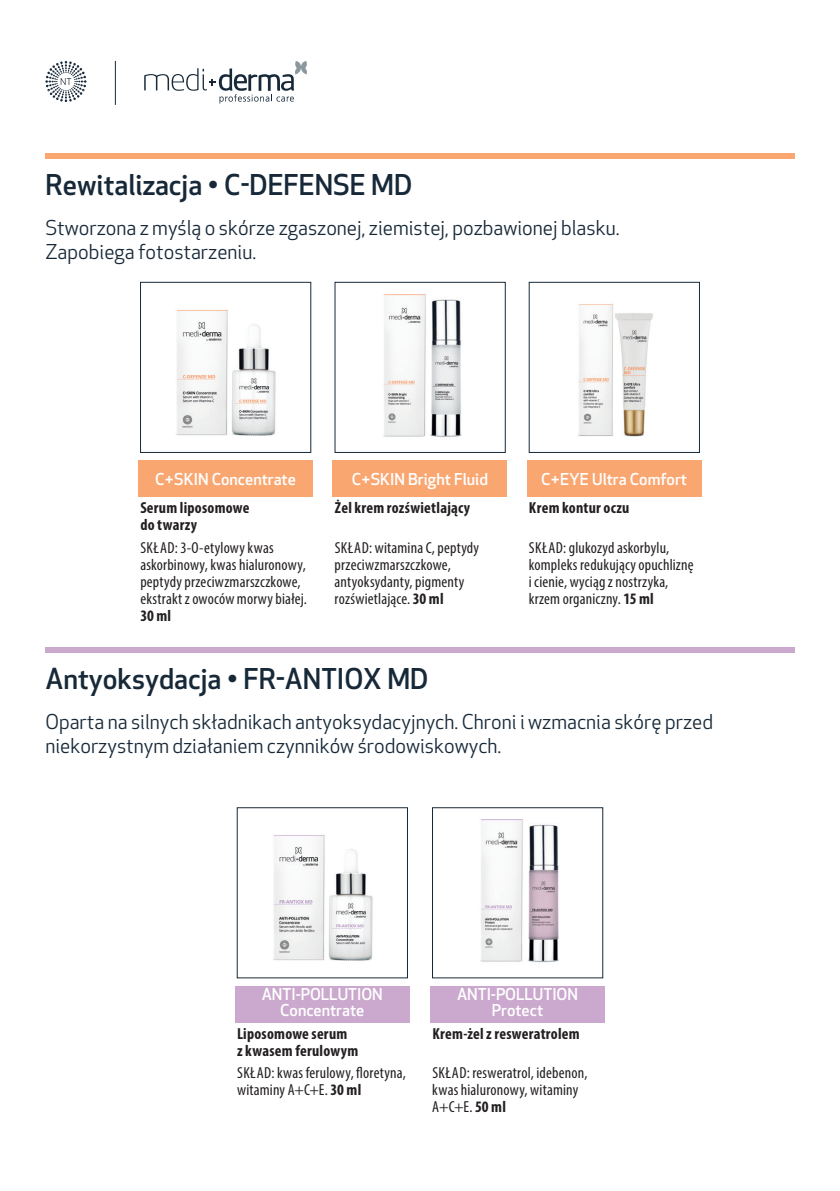
<style>
.page{position:relative;width:840px;height:1191px;background:#fff}
.page>*{position:absolute;margin:0;border:0;box-sizing:border-box;transform-origin:0 0}
.t1{font:500 28px "Apex New";color:#172938}
.t2{font:20px/24px "Apex New";color:#172938}
.t3{font:condensed 16px/17px "Myriad Pro";letter-spacing:.01em;color:#231f20}
.t4{font:700 condensed 16px "Myriad Pro";letter-spacing:.015em;color:#231f20}
.t5{font:500 16px "Apex New";color:#fff}
.s1{font-weight:700}
</style>
<div class="page">
<svg style="left:45px;top:61px;width:41px;height:41px"></svg>
<svg style="left:144px;top:61px;width:163px;height:42px"></svg>
<hr style="left:115px;top:61px;width:1px;height:44px;background:#172938">
<div style="left:45px;top:153px;width:749px;height:6px;background:#f9a670"></div>
<img style="left:176px;top:310px;width:100px;height:126px">
<div style="left:140px;top:282px;width:171px;height:171px;border:1px solid #172938"></div>
<div style="left:138px;top:460px;width:175px;height:21px;background:#f9a670"></div>
<div style="left:138px;top:476px;width:175px;height:21px;background:#f9a670"></div>
<img style="left:383px;top:294px;width:79px;height:143px">
<div style="left:334px;top:282px;width:171px;height:171px;border:1px solid #172938"></div>
<div style="left:332px;top:460px;width:175px;height:21px;background:#f9a670"></div>
<div style="left:332px;top:476px;width:175px;height:21px;background:#f9a670"></div>
<img style="left:578px;top:304px;width:75px;height:133px">
<div style="left:528px;top:282px;width:171px;height:171px;border:1px solid #172938"></div>
<div style="left:526px;top:460px;width:175px;height:21px;background:#f9a670"></div>
<div style="left:526px;top:476px;width:175px;height:21px;background:#f9a670"></div>
<div style="left:45px;top:647px;width:749px;height:6px;background:#cba8ce"></div>
<img style="left:273px;top:835px;width:100px;height:126px">
<div style="left:236px;top:807px;width:172px;height:171px;border:1px solid #172938"></div>
<div style="left:235px;top:986px;width:174px;height:20px;background:#cba8ce"></div>
<div style="left:235px;top:1002px;width:174px;height:20px;background:#cba8ce"></div>
<img style="left:480px;top:819px;width:79px;height:144px">
<div style="left:432px;top:807px;width:171px;height:171px;border:1px solid #172938"></div>
<div style="left:430px;top:986px;width:174px;height:20px;background:#cba8ce"></div>
<div style="left:430px;top:1002px;width:174px;height:20px;background:#cba8ce"></div>
<p class="t1" style="left:45px;top:166px;width:368px">Rewitalizacja • C-DEFENSE MD</p>
<p class="t2" style="left:45px;top:215px;width:575px">Stworzona z myślą o skórze zgaszonej, ziemistej, pozbawionej blasku.</p>
<p class="t2" style="left:45px;top:239px;width:212px">Zapobiega fotostarzeniu.</p>
<p class="t5" style="left:155px;top:468px;width:142px">C+SKIN Concentrate</p>
<p class="t4" style="left:140px;top:498px;width:110px">Serum liposomowe</p>
<p class="t4" style="left:140px;top:515px;width:58px">do twarzy</p>
<p class="t3" style="left:140px;top:539px;width:168px">SKŁAD: 3-O-etylowy kwas askorbinowy, kwas hialuronowy, peptydy przeciwzmarszczkowe, ekstrakt z owoców morwy białej.<br><span class="s1">30 ml</span></p>
<p class="t5" style="left:351px;top:468px;width:138px">C+SKIN Bright Fluid</p>
<p class="t4" style="left:334px;top:498px;width:137px">Żel krem rozświetlający</p>
<p class="t3" style="left:334px;top:539px;width:146px">SKŁAD: witamina C, peptydy przeciwzmarszczkowe, antyoksydanty, pigmenty rozświetlające. <span class="s1">30 ml</span></p>
<p class="t1" style="left:45px;top:660px;width:384px">Antyoksydacja • FR-ANTIOX MD</p>
<p class="t5" style="left:541px;top:468px;width:147px">C+EYE Ultra Comfort</p>
<p class="t4" style="left:528px;top:498px;width:102px">Krem kontur oczu</p>
<p class="t3" style="left:528px;top:539px;width:142px">SKŁAD: glukozyd askorbylu,</p>
<p class="t3" style="left:528px;top:556px;width:166px">kompleks redukujący opuchliznę</p>
<p class="t3" style="left:528px;top:573px;width:141px">i cienie, wyciąg z nostrzyka, krzem organiczny. <span class="s1">15 ml</span></p>
<p class="t2" style="left:45px;top:709px;width:668px">Oparta na silnych składnikach antyoksydacyjnych. Chroni i wzmacnia skórę przed niekorzystnym działaniem czynników środowiskowych.</p>
<p class="t5" style="left:261px;top:983px;width:122px">ANTI-POLLUTION</p>
<p class="t5" style="left:280px;top:999px;width:86px">Concentrate</p>
<p class="t4" style="left:237px;top:1023px;width:112px">Liposomowe serum</p>
<p class="t4" style="left:237px;top:1040px;width:123px">z kwasem ferulowym</p>
<p class="t3" style="left:237px;top:1064px;width:170px">SKŁAD: kwas ferulowy, floretyna, witaminy A+C+E. <span class="s1">30 ml</span></p>
<p class="t5" style="left:456px;top:983px;width:122px">ANTI-POLLUTION</p>
<p class="t5" style="left:491px;top:999px;width:53px">Protect</p>
<p class="t4" style="left:432px;top:1023px;width:149px">Krem-żel z resweratrolem</p>
<p class="t3" style="left:432px;top:1064px;width:156px">SKŁAD: resweratrol, idebenon, kwas hialuronowy, witaminy<br>A+C+E. <span class="s1">50 ml</span></p>
</div>
